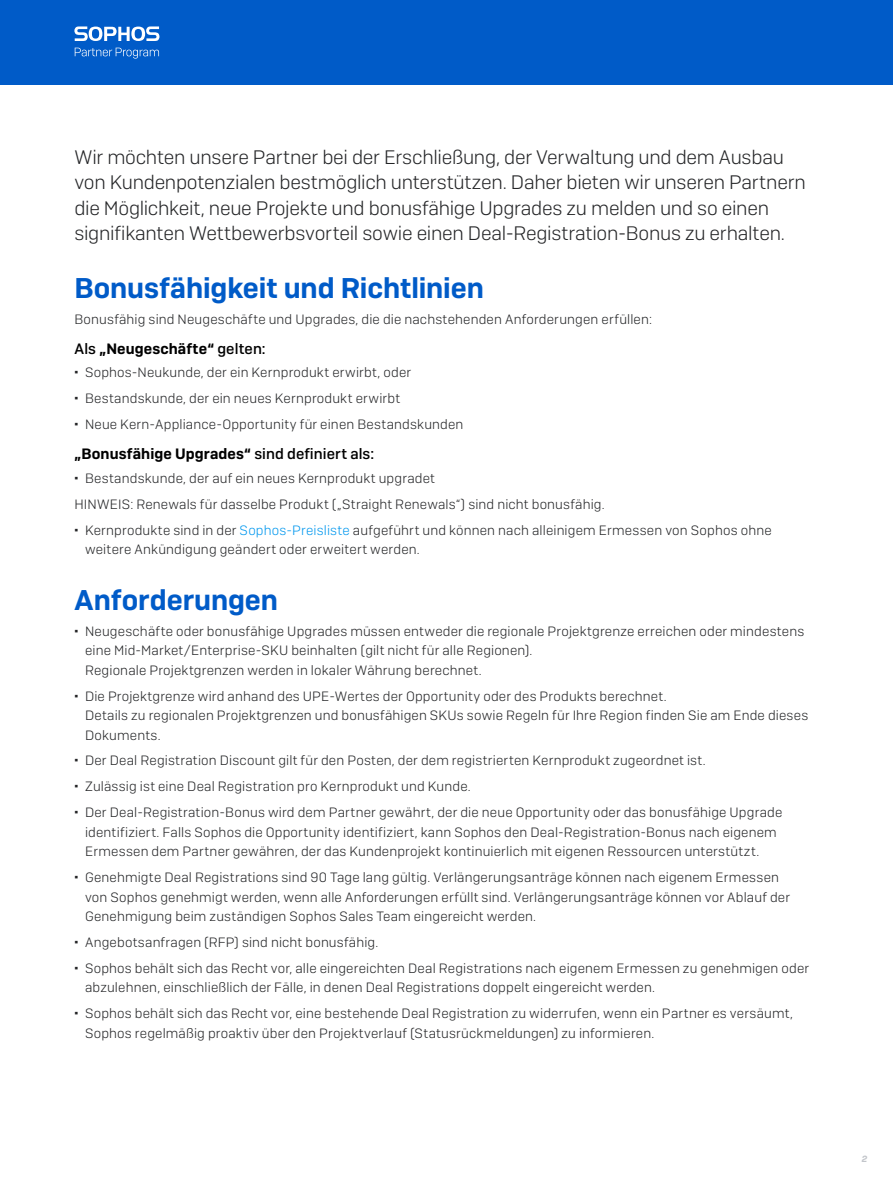
<style>
.page{position:relative;width:893px;height:1191px;background:#fff}
.page>*{position:absolute;margin:0;border:0;box-sizing:border-box;transform-origin:0 0}
.Body_H1{font:600 28.5px "Sophos Sans";letter-spacing:-.005em;color:#005bc8}
.Intro{font:300 19.5px/25.5px "Sophos Sans";letter-spacing:-.015em;color:#242527}
.Body_H3{font:600 15px "Sophos Sans";letter-spacing:.005em;color:#000}
.Body_Copy{font:300 13.5px/19.5px "Sophos Sans";letter-spacing:.01em;color:#242527}
.t1{font:italic 600 9px "Sophos Sans";color:#c2c5ca}
.s1{font-weight:500}
.s2{color:#0097ee}
</style>
<div class="page">
<div style="left:0;top:0;width:893px;height:85px;background:#005bc8"></div>
<svg style="left:74px;top:26px;width:85px;height:15px"></svg>
<svg style="left:75px;top:48px;width:84px;height:11px"></svg>
<p class="Intro" style="left:74px;top:144px;width:733px">Wir möchten unsere Partner bei der Erschließung, der Verwaltung und dem Ausbau von Kundenpotenzialen bestmöglich unterstützen. Daher bieten wir unseren Partnern die Möglichkeit, neue Projekte und bonusfähige Upgrades zu melden und so einen signifikanten Wettbewerbsvorteil sowie einen Deal-Registration-Bonus zu erhalten.</p>
<p class="Body_H1" style="left:74px;top:270px;width:411px">Bonusfähigkeit und Richtlinien</p>
<p class="Body_Copy" style="left:74px;top:309px;width:579px">Bonusfähig sind Neugeschäfte und Upgrades, die die nachstehenden Anforderungen erfüllen:</p>
<p class="Body_H3" style="left:74px;top:339px;width:193px"><span class="s1">Als</span> „Neugeschäfte“ <span class="s1">gelten:</span></p>
<p class="Body_Copy" style="left:85px;top:363px;width:328px">Sophos-Neukunde, der ein Kernprodukt erwirbt, oder</p>
<p class="Body_Copy" style="left:85px;top:388px;width:317px">Bestandskunde, der ein neues Kernprodukt erwirbt</p>
<p class="Body_Copy" style="left:85px;top:414px;width:380px">Neue Kern-Appliance-Opportunity für einen Bestandskunden</p>
<p class="Body_H3" style="left:74px;top:444px;width:301px">„Bonusfähige Upgrades“ <span class="s1">sind definiert als:</span></p>
<p class="Body_Copy" style="left:85px;top:468px;width:351px">Bestandskunde, der auf ein neues Kernprodukt upgradet</p>
<p class="Body_Copy" style="left:74px;top:494px;width:532px">HINWEIS: Renewals für dasselbe Produkt („Straight Renewals“) sind nicht bonusfähig.</p>
<p class="Body_Copy" style="left:85px;top:520px;width:688px">Kernprodukte sind in der <span class="s2">Sophos-Preisliste</span> aufgeführt und können nach alleinigem Ermessen von Sophos ohne weitere Ankündigung geändert oder erweitert werden.</p>
<p class="Body_H1" style="left:74px;top:582px;width:205px">Anforderungen</p>
<p class="Body_Copy" style="left:85px;top:621px;width:721px">Neugeschäfte oder bonusfähige Upgrades müssen entweder die regionale Projektgrenze erreichen oder mindestens eine Mid-Market/Enterprise-SKU beinhalten (gilt nicht für alle Regionen).<br>Regionale Projektgrenzen werden in lokaler Währung berechnet.</p>
<p class="Body_Copy" style="left:85px;top:686px;width:725px">Die Projektgrenze wird anhand des UPE-Wertes der Opportunity oder des Produkts berechnet.<br>Details zu regionalen Projektgrenzen und bonusfähigen SKUs sowie Regeln für Ihre Region finden Sie am Ende dieses<br>Dokuments.</p>
<p class="Body_Copy" style="left:85px;top:750px;width:622px">Der Deal Registration Discount gilt für den Posten, der dem registrierten Kernprodukt zugeordnet ist.</p>
<p class="Body_Copy" style="left:85px;top:776px;width:387px">Zulässig ist eine Deal Registration pro Kernprodukt und Kunde.</p>
<p class="Body_Copy" style="left:85px;top:802px;width:699px">Der Deal-Registration-Bonus wird dem Partner gewährt, der die neue Opportunity oder das bonusfähige Upgrade identifiziert. Falls Sophos die Opportunity identifiziert, kann Sophos den Deal-Registration-Bonus nach eigenem<br>Ermessen dem Partner gewähren, der das Kundenprojekt kontinuierlich mit eigenen Ressourcen unterstützt.</p>
<p class="Body_Copy" style="left:85px;top:867px;width:707px">Genehmigte Deal Registrations sind 90 Tage lang gültig. Verlängerungsanträge können nach eigenem Ermessen von Sophos genehmigt werden, wenn alle Anforderungen erfüllt sind. Verlängerungsanträge können vor Ablauf der<br>Genehmigung beim zuständigen Sophos Sales Team eingereicht werden.</p>
<p class="Body_Copy" style="left:85px;top:932px;width:295px">Angebotsanfragen (RFP) sind nicht bonusfähig.</p>
<p class="Body_Copy" style="left:85px;top:958px;width:726px">Sophos behält sich das Recht vor, alle eingereichten Deal Registrations nach eigenem Ermessen zu genehmigen oder abzulehnen, einschließlich der Fälle, in denen Deal Registrations doppelt eingereicht werden.</p>
<p class="Body_Copy" style="left:85px;top:1003px;width:709px">Sophos behält sich das Recht vor, eine bestehende Deal Registration zu widerrufen, wenn ein Partner es versäumt,<br>Sophos regelmäßig proaktiv über den Projektverlauf (Statusrückmeldungen) zu informieren.</p>
<p class="t1" style="left:862px;top:1153px;width:7px">2</p>
</div>
